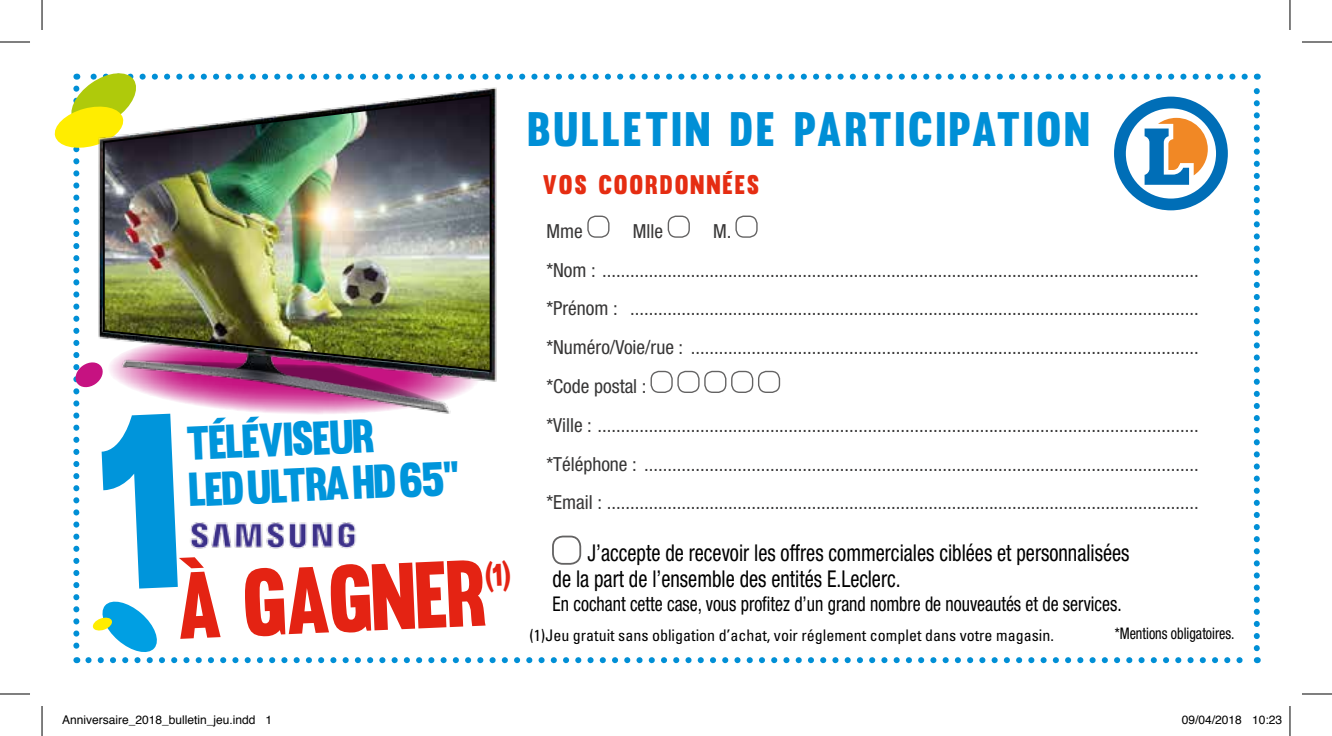
<style>
.page{position:relative;width:1332px;height:736px;background:#fff}
.page>*{position:absolute;margin:0;border:0;box-sizing:border-box;transform-origin:0 0}
.t1{font:92.6px "Muro";color:#e42313;scale:.91 1}
.t2{font:47.4px "Muro";letter-spacing:.06em;color:#008fd6}
.t3{font:46.6px/46px "Muro";color:#0095db}
.t4{font:26.4px "Muro";letter-spacing:.07em;color:#e52d12}
.t5{font:condensed 23.2px/26.2px "Helvetica Neue LT";color:#000;scale:.88 1}
.t6{font:condensed 20.2px "Helvetica Neue LT";color:#000;scale:.88 1}
.t7{font:condensed 19.4px/38.8px "Helvetica Neue LT";color:#373636}
.t8{font:condensed 16px "Univers LT Std";color:#000}
.t9{font:condensed 16px "Helvetica Neue LT";color:#000;scale:.88 1}
.t10{font:12px "Helvetica";color:#000}
</style>
<div class="page">
<hr style="left:0;top:42px;width:30px;height:1px;background:#000">
<hr style="left:1301px;top:42px;width:30px;height:1px;background:#000">
<hr style="left:0;top:694px;width:30px;height:1px;background:#000">
<hr style="left:1301px;top:694px;width:30px;height:1px;background:#000">
<hr style="left:42px;top:0;width:1px;height:30px;background:#000">
<hr style="left:42px;top:706px;width:1px;height:30px;background:#000">
<hr style="left:1289px;top:0;width:1px;height:30px;background:#000">
<hr style="left:1289px;top:706px;width:1px;height:30px;background:#000">
<img style="left:54px;top:73px;width:1205px;height:590px">
<h3 class="t3" style="left:186px;top:419px;width:273px;rotate:-2deg">TÉLÉVISEUR<br>LED ULTRA HD 65“</h3>
<h1 class="t1" style="left:175px;top:549px;width:343px;rotate:-2deg">À GAGNER</h1>
<h2 class="t2" style="left:527px;top:100px;width:564px">BULLETIN DE PARTICIPATION</h2>
<h3 class="t4" style="left:542px;top:169px;width:218px">VOS COORDONNÉES</h3>
<p class="t7" style="left:546px;top:211px;width:38px">Mme</p>
<p class="t7" style="left:632px;top:211px;width:32px">Mlle</p>
<p class="t7" style="left:546px;top:211px;width:653px;text-indent:167px">M.<br>*Nom : ................................................................................................................................ *Prénom : .......................................................................................................................... *Numéro/Voie/rue : ............................................................................................................. *Code postal :<br>*Ville : ................................................................................................................................. *Téléphone : ....................................................................................................................... *Email : ...............................................................................................................................</p>
<p class="t5" style="left:552px;top:540px;width:657px;text-indent:35px">J’accepte de recevoir les offres commerciales ciblées et personnalisées de la part de l’ensemble des entités E.Leclerc.</p>
<p class="t6" style="left:552px;top:592px;width:648px">En cochant cette case, vous profitez d’un grand nombre de nouveautés et de services.</p>
<p class="t8" style="left:529px;top:625px;width:526px">(1)Jeu gratuit sans obligation d’achat, voir réglement complet dans votre magasin.</p>
<p class="t9" style="left:1114px;top:624px;width:138px">*Mentions obligatoires.</p>
<p class="t10" style="left:62px;top:711px;width:212px">Anniversaire_2018_bulletin_jeu.indd 1</p>
<p class="t10" style="left:1181px;top:711px;width:102px">09/04/2018 10:23</p>
</div>
